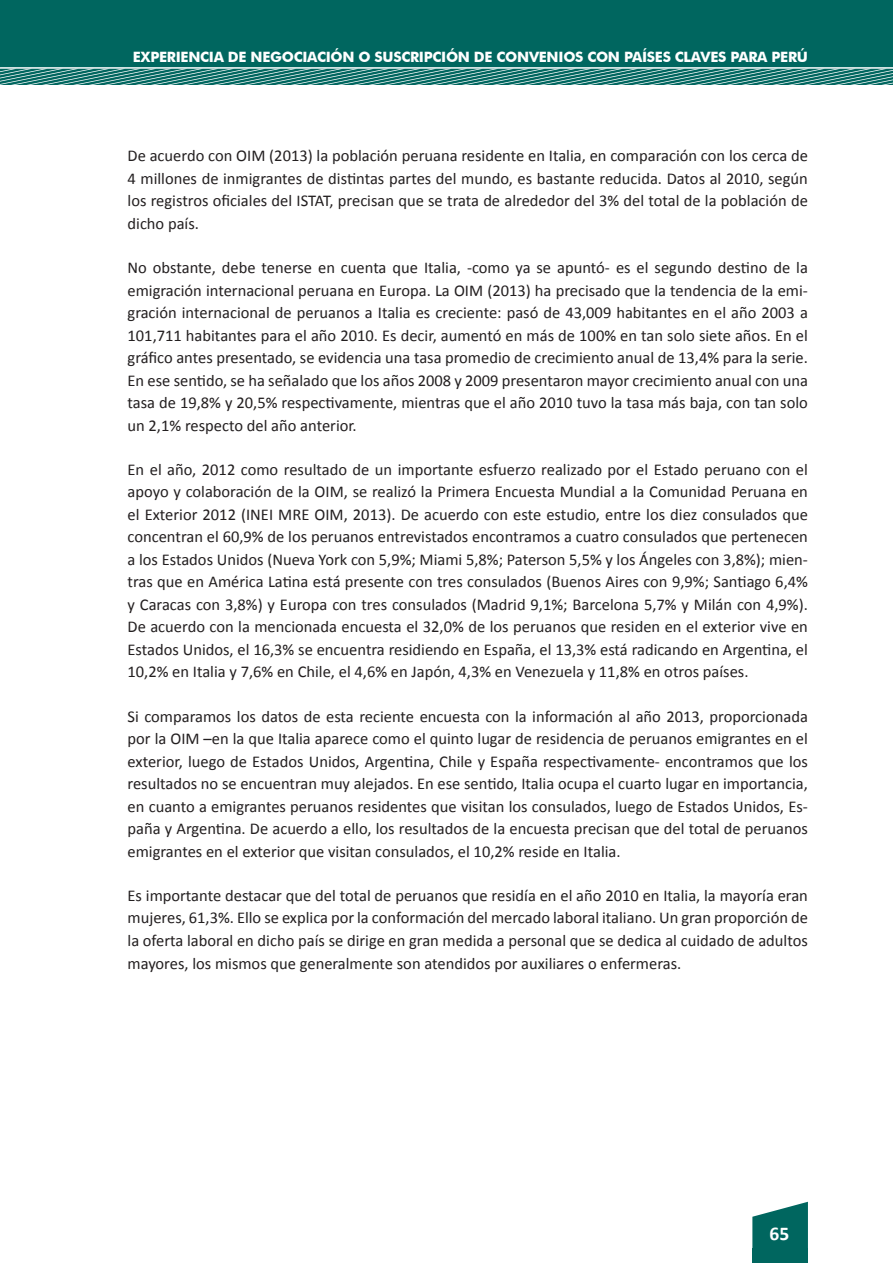
<style>
.page{position:relative;width:893px;height:1263px;background:#fff}
.page>*{position:absolute;margin:0;border:0;box-sizing:border-box;transform-origin:0 0}
.t1{font:700 19.5px "Calibri";color:#fff}
.caja{font:16.5px/22.5px "Calibri";color:#231f20;text-align:justify}
.t2{font:700 14.25px "Futura BT";letter-spacing:-.02em;color:#fff}
</style>
<div class="page">
<div style="left:0;top:0;width:893px;height:85px;background:#00665f"></div>
<svg style="left:752px;top:1202px;width:56px;height:61px"></svg>
<hr style="left:0;top:67px;width:893px;height:2px;background:#fff">
<svg style="left:0;top:69px;width:893px;height:16px"></svg>
<p class="t2" style="left:133px;top:48px;width:677px">EXPERIENCIA DE NEGOCIACIÓN O SUSCRIPCIÓN DE CONVENIOS CON PAÍSES CLAVES PARA PERÚ</p>
<p class="caja" style="left:128px;top:144px;width:682px">De acuerdo con OIM (2013) la población peruana residente en Italia, en comparación con los cerca de 4 millones de inmigrantes de distintas partes del mundo, es bastante reducida. Datos al 2010, según los registros oficiales del ISTAT, precisan que se trata de alrededor del 3% del total de la población de dicho país.</p>
<p class="caja" style="left:128px;top:256px;width:682px">No obstante, debe tenerse en cuenta que Italia, -como ya se apuntó- es el segundo destino de la emigración internacional peruana en Europa. La OIM (2013) ha precisado que la tendencia de la emi&shy;gración internacional de peruanos a Italia es creciente: pasó de 43,009 habitantes en el año 2003 a 101,711 habitantes para el año 2010. Es decir, aumentó en más de 100% en tan solo siete años. En el gráfico antes presentado, se evidencia una tasa promedio de crecimiento anual de 13,4% para la serie.<br>En ese sentido, se ha señalado que los años 2008 y 2009 presentaron mayor crecimiento anual con una tasa de 19,8% y 20,5% respectivamente, mientras que el año 2010 tuvo la tasa más baja, con tan solo un 2,1% respecto del año anterior.</p>
<p class="caja" style="left:128px;top:458px;width:682px">En el año, 2012 como resultado de un importante esfuerzo realizado por el Estado peruano con el apoyo y colaboración de la OIM, se realizó la Primera Encuesta Mundial a la Comunidad Peruana en el Exterior 2012 (INEI MRE OIM, 2013). De acuerdo con este estudio, entre los diez consulados que concentran el 60,9% de los peruanos entrevistados encontramos a cuatro consulados que pertenecen a los Estados Unidos (Nueva York con 5,9%; Miami 5,8%; Paterson 5,5% y los Ángeles con 3,8%); mien&shy;tras que en América Latina está presente con tres consulados (Buenos Aires con 9,9%; Santiago 6,4% y Caracas con 3,8%) y Europa con tres consulados (Madrid 9,1%; Barcelona 5,7% y Milán con 4,9%).<br>De acuerdo con la mencionada encuesta el 32,0% de los peruanos que residen en el exterior vive en Estados Unidos, el 16,3% se encuentra residiendo en España, el 13,3% está radicando en Argentina, el 10,2% en Italia y 7,6% en Chile, el 4,6% en Japón, 4,3% en Venezuela y 11,8% en otros países.</p>
<p class="caja" style="left:128px;top:704px;width:682px">Si comparamos los datos de esta reciente encuesta con la información al año 2013, proporcionada por la OIM –en la que Italia aparece como el quinto lugar de residencia de peruanos emigrantes en el exterior, luego de Estados Unidos, Argentina, Chile y España respectivamente- encontramos que los resultados no se encuentran muy alejados. En ese sentido, Italia ocupa el cuarto lugar en importancia, en cuanto a emigrantes peruanos residentes que visitan los consulados, luego de Estados Unidos, Es&shy;paña y Argentina. De acuerdo a ello, los resultados de la encuesta precisan que del total de peruanos emigrantes en el exterior que visitan consulados, el 10,2% reside en Italia.</p>
<p class="caja" style="left:128px;top:884px;width:682px">Es importante destacar que del total de peruanos que residía en el año 2010 en Italia, la mayoría eran mujeres, 61,3%. Ello se explica por la conformación del mercado laboral italiano. Un gran proporción de la oferta laboral en dicho país se dirige en gran medida a personal que se dedica al cuidado de adultos mayores, los mismos que generalmente son atendidos por auxiliares o enfermeras.</p>
<p class="t1" style="left:770px;top:1219px;width:21px">65</p>
</div>
